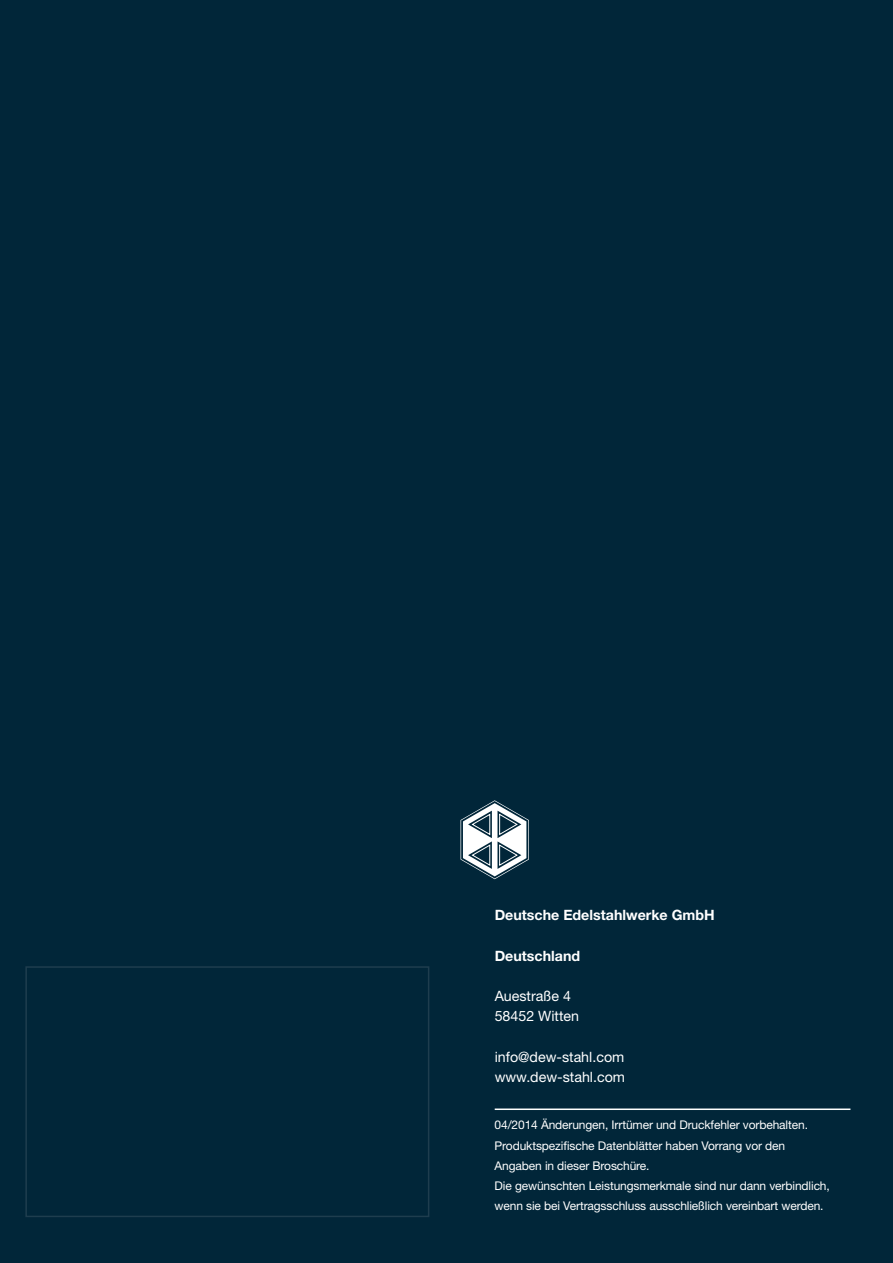
<style>
.page{position:relative;width:893px;height:1263px;background:#012639}
.page>*{position:absolute;margin:0;border:0;box-sizing:border-box;transform-origin:0 0}
.t1{font:14.25px/20.2px "Helvetica Neue";color:#fff}
.t2{font:700 14.25px "Helvetica Neue";color:#fff}
.t3{font:12px/20.2px "Helvetica Neue";letter-spacing:-.01em;color:#fff}
</style>
<div class="page">
<div style="left:25px;top:966px;width:404px;height:251px;border:2px solid #566977"></div>
<svg style="left:460px;top:800px;width:69px;height:79px"></svg>
<hr style="left:495px;top:1108px;width:355px;height:2px;background:#fff">
<p class="t2" style="left:495px;top:906px;width:222px">Deutsche Edelstahlwerke GmbH</p>
<p class="t2" style="left:495px;top:947px;width:87px">Deutschland</p>
<p class="t1" style="left:495px;top:986px;width:86px">Auestraße 4<br>58452 Witten</p>
<p class="t1" style="left:495px;top:1046px;width:132px">info@dew-stahl.com www.dew-stahl.com</p>
<p class="t3" style="left:495px;top:1115px;width:337px">04/2014 Änderungen, Irrtümer und Druckfehler vorbehalten.<br>Produktspezifische Datenblätter haben Vorrang vor den Angaben in dieser Broschüre.<br>Die gewünschten Leistungsmerkmale sind nur dann verbindlich, wenn sie bei Vertragsschluss ausschließlich vereinbart werden.</p>
</div>
